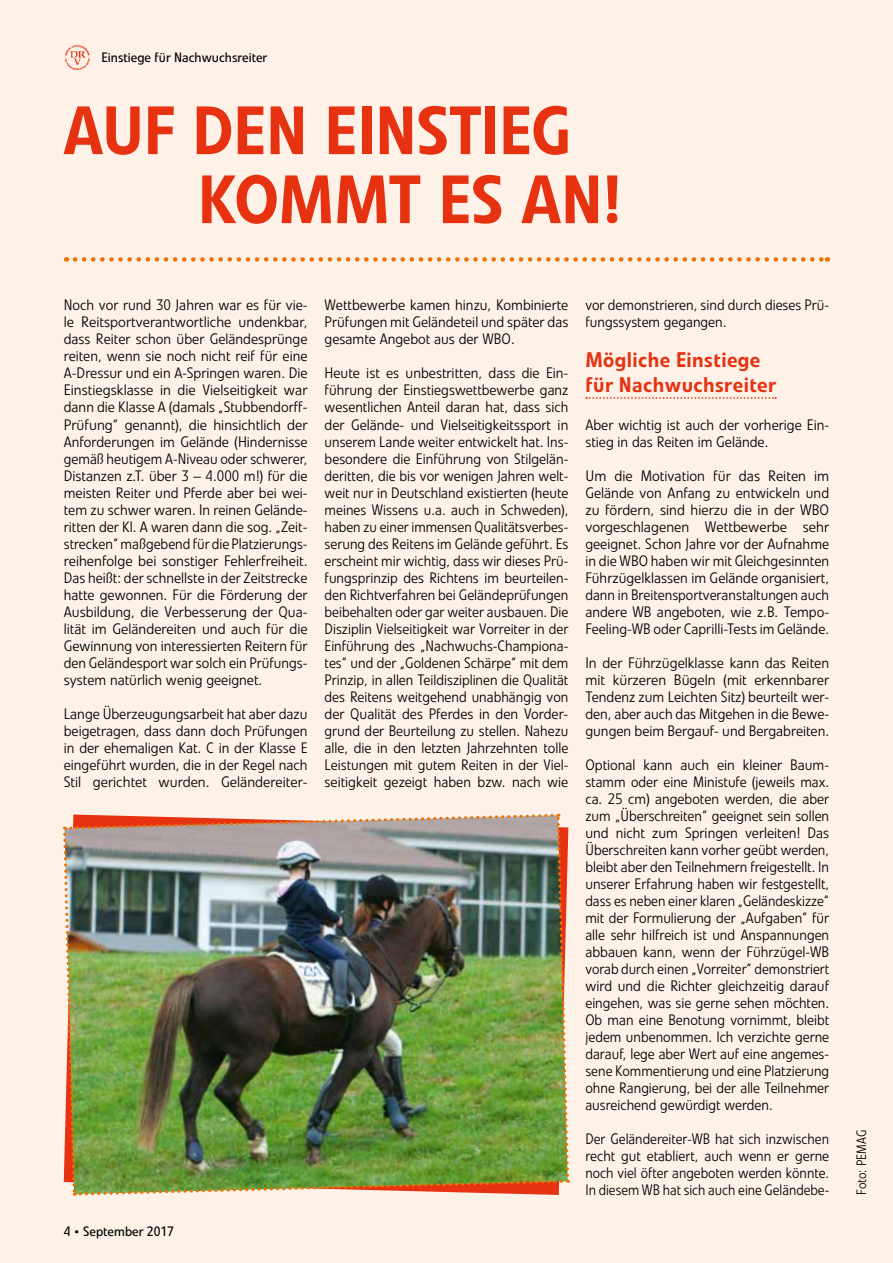
<style>
.page{position:relative;width:893px;height:1263px;background:#fef2e8}
.page>*{position:absolute;margin:0;border:0;box-sizing:border-box;transform-origin:0 0}
.t1{font:500 67.5px/69px "Linotype Veto";letter-spacing:-.005em;color:#e63211}
.t2{font:500 21px/25.2px "Linotype Veto";letter-spacing:.02em;color:#e63211}
.t3{font:300 15px/17px "Linotype Veto";color:#000;text-align:justify}
.t4{font:300 15px/17px "Linotype Veto";color:#000;text-align:justify;scale:.96 1}
.t5{font:13.5px "Linotype Veto";color:#000}
.t6{font:300 13.5px "Linotype Veto";letter-spacing:.01em;color:#000;scale:.95 1}
.s1{font-size:12px}
</style>
<div class="page">
<img style="left:65px;top:44px;width:25px;height:27px">
<svg style="left:586px;top:397px;width:190px;height:2px"></svg>
<img style="left:63px;top:813px;width:508px;height:383px">
<svg style="left:75px;top:257px;width:753px;height:5px"></svg>
<p class="t5" style="left:102px;top:49px;width:167px">Einstiege für Nachwuchsreiter</p>
<h1 class="t1" style="left:198px;top:97px;width:424px;text-indent:-135px">AUF DEN EINSTIEG<br>KOMMT ES AN!</h1>
<p class="t3" style="left:64px;top:297px;width:245px">Noch vor rund 30 Jahren war es für vie&shy;le Reitsportverantwortliche undenkbar, dass Reiter schon über Geländesprünge reiten, wenn sie noch nicht reif für eine A-Dressur und ein A-Springen waren. Die Einstiegsklasse in die Vielseitigkeit war dann die Klasse A (damals „Stubbendorff-Prüfung“ genannt), die hinsichtlich der Anforderungen im Gelände (Hindernisse gemäß heutigem A-Niveau oder schwerer, Distanzen z.T. über 3 – 4.000 m!) für die meisten Reiter und Pferde aber bei wei&shy;tem zu schwer waren. In reinen Gelände&shy;ritten der Kl. A waren dann die sog. „Zeit&shy;strecken“ maßgebend für die Platzierungs&shy;reihenfolge bei sonstiger Fehlerfreiheit.<br>Das heißt: der schnellste in der Zeitstrecke hatte gewonnen. Für die Förderung der Ausbildung, die Verbesserung der Qua&shy;lität im Geländereiten und auch für die Gewinnung von interessierten Reitern für den Geländesport war solch ein Prüfungs&shy;system natürlich wenig geeignet.</p>
<p class="t3" style="left:64px;top:705px;width:245px">Lange Überzeugungsarbeit hat aber dazu beigetragen, dass dann doch Prüfungen in der ehemaligen Kat. C in der Klasse E eingeführt wurden, die in der Regel nach Stil gerichtet wurden. Geländereiter-</p>
<p class="t5" style="left:64px;top:1224px;width:112px">4 <span class="s1">•</span> September 2017</p>
<p class="t3" style="left:325px;top:297px;width:245px">Wettbewerbe kamen hinzu, Kombinierte Prüfungen mit Geländeteil und später das gesamte Angebot aus der WBO.</p>
<p class="t3" style="left:325px;top:365px;width:245px">Heute ist es unbestritten, dass die Ein&shy;führung der Einstiegswettbewerbe ganz wesentlichen Anteil daran hat, dass sich der Gelände- und Vielseitigkeitssport in unserem Lande weiter entwickelt hat. Ins&shy;besondere die Einführung von Stilgelän&shy;deritten, die bis vor wenigen Jahren welt&shy;weit nur in Deutschland existierten (heute meines Wissens u.a. auch in Schweden), haben zu einer immensen Qualitätsverbes&shy;serung des Reitens im Gelände geführt. Es erscheint mir wichtig, dass wir dieses Prü&shy;fungsprinzip des Richtens im beurteilen&shy;den Richtverfahren bei Geländeprüfungen beibehalten oder gar weiter ausbauen. Die Disziplin Vielseitigkeit war Vorreiter in der Einführung des „Nachwuchs-Championa&shy;tes“ und der „Goldenen Schärpe“ mit dem Prinzip, in allen Teildisziplinen die Qualität des Reitens weitgehend unabhängig von der Qualität des Pferdes in den Vorder&shy;grund der Beurteilung zu stellen. Nahezu alle, die in den letzten Jahrzehnten tolle Leistungen mit gutem Reiten in der Viel&shy;seitigkeit gezeigt haben bzw. nach wie</p>
<p class="t3" style="left:585px;top:297px;width:245px">vor demonstrieren, sind durch dieses Prü&shy;fungssystem gegangen.</p>
<h2 class="t2" style="left:585px;top:347px;width:192px">Mögliche Einstiege für Nachwuchsreiter</h2>
<p class="t3" style="left:585px;top:416px;width:245px">Aber wichtig ist auch der vorherige Ein&shy;stieg in das Reiten im Gelände.</p>
<p class="t3" style="left:585px;top:467px;width:245px">Um die Motivation für das Reiten im Gelände von Anfang zu entwickeln und zu fördern, sind hierzu die in der WBO vorgeschlagenen Wettbewerbe sehr geeignet. Schon Jahre vor der Aufnahme in die WBO haben wir mit Gleichgesinnten Führzügelklassen im Gelände organisiert, dann in Breitensportveranstaltungen auch andere WB angeboten, wie z.B. Tempo-Feeling-WB oder Caprilli-Tests im Gelände.</p>
<p class="t3" style="left:585px;top:654px;width:245px">In der Führzügelklasse kann das Reiten mit kürzeren Bügeln (mit erkennbarer Tendenz zum Leichten Sitz) beurteilt wer&shy;den, aber auch das Mitgehen in die Bewe&shy;gungen beim Bergauf- und Bergabreiten.</p>
<p class="t3" style="left:585px;top:756px;width:245px">Optional kann auch ein kleiner Baum&shy;stamm oder eine Ministufe (jeweils max. ca. 25 cm) angeboten werden, die aber zum „Überschreiten“ geeignet sein sollen und nicht zum Springen verleiten! Das Überschreiten kann vorher geübt werden, bleibt aber den Teilnehmern freigestellt. In unserer Erfahrung haben wir festgestellt, dass es neben einer klaren „Geländeskizze“ mit der Formulierung der „Aufgaben“ für alle sehr hilfreich ist und Anspannungen abbauen kann, wenn der Führzügel-WB vorab durch einen „Vorreiter“ demonstriert wird und die Richter gleichzeitig darauf eingehen, was sie gerne sehen möchten.<br>Ob man eine Benotung vornimmt, bleibt jedem unbenommen. Ich verzichte gerne darauf, lege aber Wert auf eine angemes&shy;sene Kommentierung und eine Platzierung ohne Rangierung, bei der alle Teilnehmer ausreichend gewürdigt werden.</p>
<p class="t4" style="left:585px;top:1130px;width:255px">Der Geländereiter-WB hat sich inzwischen recht gut etabliert, auch wenn er gerne noch viel öfter angeboten werden könnte.<br>In diesem WB hat sich auch eine Geländebe-</p>
<p class="t6" style="left:853px;top:1195px;width:70px;rotate:-90deg">Foto: PEMAG</p>
</div>
